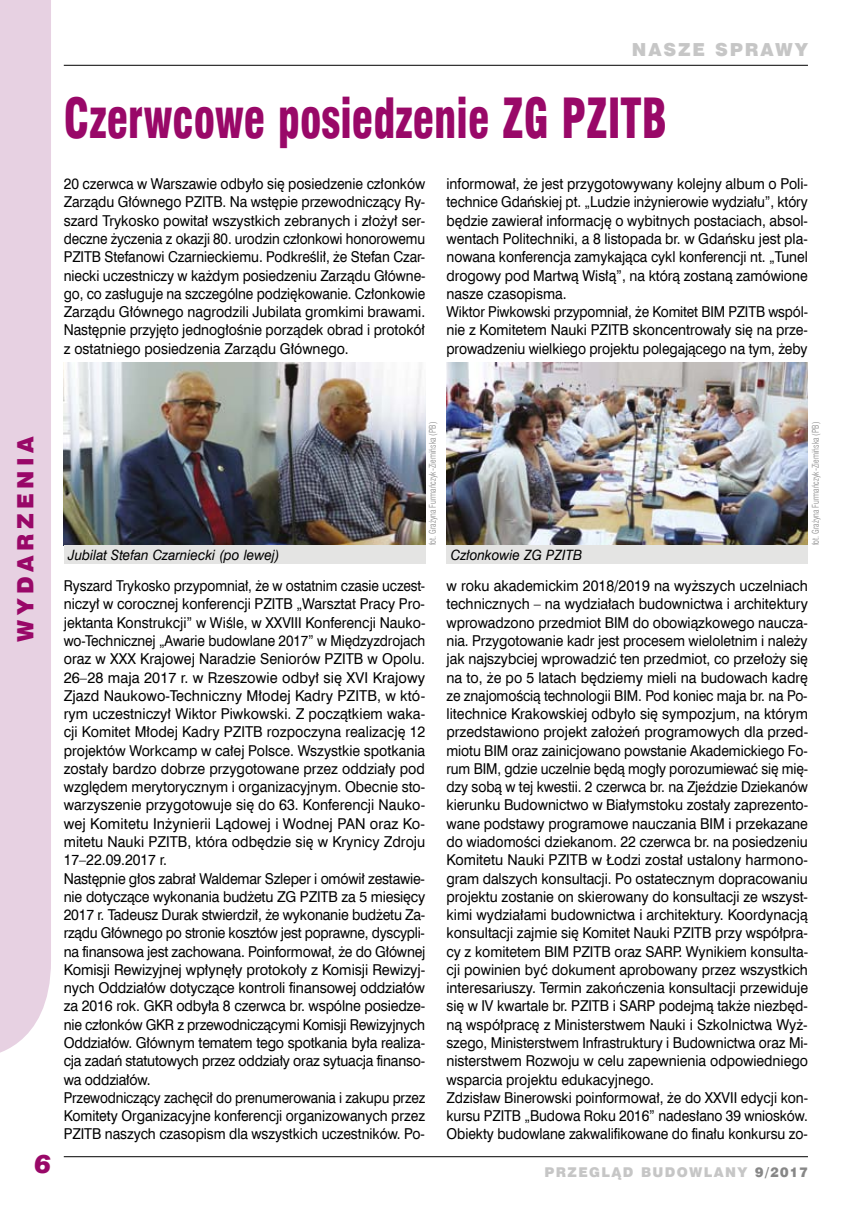
<style>
.page{position:relative;width:859px;height:1212px;background:#fff}
.page>*{position:absolute;margin:0;border:0;box-sizing:border-box;transform-origin:0 0}
.t1{font:54px "Swis 721 Blk Cn EU";color:#990868;scale:.8 1}
.t2{font:italic 25.5px "Swis 721 Blk EU";color:#990868}
.t3{font:22.5px "Swis 721 Blk EU";color:#990868}
.t4{font:18px "Swis 721 Blk EU";letter-spacing:.1em;color:#c6c6c6}
.t5{font:15px/18.3px "Swis 721 EU Normal";color:#000;scale:.95 1}
.t6{font:15px/18.3px "Swis 721 EU Normal";color:#000;scale:.91 1}
.t7{font:15px/18.3px "Swis 721 EU Normal";color:#000;text-align:justify;scale:.93 1}
.t8{font:15px/18.3px "Swis 721 EU Normal";color:#000;scale:.94 1}
.t9{font:14.25px "Swis 721 EU Italic";color:#000;scale:.95 1}
.t10{font:13.5px "Swis 721 Blk EU";letter-spacing:.1em;color:#c6c6c6}
.t11{font:9px "Swis 721 Lt Cn EU";color:#878787;scale:.95 1}
.s1{color:#878787}
</style>
<div class="page">
<div style="left:0;top:0;width:51px;height:1053px;background:#e7d1e2"></div>
<hr style="left:64px;top:1156px;width:744px;height:1px;background:#000">
<hr style="left:64px;top:65px;width:744px;height:1px;background:#000">
<img style="left:446px;top:363px;width:362px;height:182px">
<img style="left:64px;top:363px;width:361px;height:182px">
<div style="left:446px;top:545px;width:362px;height:19px;background:#e4e4e3"></div>
<div style="left:64px;top:545px;width:361px;height:19px;background:#e4e4e3"></div>
<p class="t4" style="left:632px;top:38px;width:177px">NASZE SPRAWY</p>
<h1 class="t1" style="left:64px;top:85px;width:755px">Czerwcowe posiedzenie ZG PZITB</h1>
<p class="t7" style="left:64px;top:175px;width:390px">20 czerwca w Warszawie odbyło się posiedzenie członków Zarządu Głównego PZITB. Na wstępie przewodniczący Ry&shy;szard Trykosko powitał wszystkich zebranych i złożył ser&shy;deczne życzenia z okazji 80. urodzin członkowi honorowemu PZITB Stefanowi Czarnieckiemu. Podkreślił, że Stefan Czar&shy;niecki uczestniczy w każdym posiedzeniu Zarządu Główne&shy;go, co zasługuje na szczególne podziękowanie. Członkowie Zarządu Głównego nagrodzili Jubilata gromkimi brawami.<br>Następnie przyjęto jednogłośnie porządek obrad i protokół z ostatniego posiedzenia Zarządu Głównego.</p>
<p class="t8" style="left:446px;top:175px;width:386px">informował, że jest przygotowywany kolejny album o Poli&shy;technice Gdańskiej pt. „Ludzie inżynierowie wydziału”, który będzie zawierał informację o wybitnych postaciach, absol&shy;wentach Politechniki, a 8 listopada br. w Gdańsku jest pla&shy;nowana konferencja zamykająca cykl konferencji nt. „Tunel drogowy pod Martwą Wisłą”, na którą zostaną zamówione nasze czasopisma.<br>Wiktor Piwkowski przypomniał, że Komitet BIM PZITB wspól&shy;nie z Komitetem Nauki PZITB skoncentrowały się na prze&shy;prowadzeniu wielkiego projektu polegającego na tym, żeby</p>
<h3 class="t3" style="left:11px;top:642px;width:207px;rotate:-90deg">WYDARZENIA</h3>
<h2 class="t2" style="left:34px;top:1147px;width:18px">6</h2>
<p class="t11" style="left:427px;top:545px;width:132px;rotate:-90deg">fot. Grażyna Furmańczyk-Ziemińska (PB)</p>
<p class="t11" style="left:810px;top:545px;width:132px;rotate:-90deg">fot. Grażyna Furmańczyk-Ziemińska (PB)</p>
<p class="t9" style="left:68px;top:546px;width:224px">Jubilat Stefan Czarniecki (po lewej)</p>
<p class="t9" style="left:451px;top:546px;width:140px">Członkowie ZG PZITB</p>
<p class="t6" style="left:64px;top:577px;width:399px">Ryszard Trykosko przypomniał, że w ostatnim czasie uczest&shy;niczył w corocznej konferencji PZITB „Warsztat Pracy Pro&shy;jektanta Konstrukcji” w Wiśle, w XXVIII Konferencji Nauko&shy;wo-Technicznej „Awarie budowlane 2017” w Międzyzdrojach oraz w XXX Krajowej Naradzie Seniorów PZITB w Opolu.<br>26–28 maja 2017 r. w Rzeszowie odbył się XVI Krajowy Zjazd Naukowo-Techniczny Młodej Kadry PZITB, w któ&shy;rym uczestniczył Wiktor Piwkowski. Z początkiem waka&shy;cji Komitet Młodej Kadry PZITB rozpoczyna realizację 12 projektów Workcamp w całej Polsce. Wszystkie spotkania zostały bardzo dobrze przygotowane przez oddziały pod względem merytorycznym i organizacyjnym. Obecnie sto&shy;warzyszenie przygotowuje się do 63. Konferencji Nauko&shy;wej Komitetu Inżynierii Lądowej i Wodnej PAN oraz Ko&shy;mitetu Nauki PZITB, która odbędzie się w Krynicy Zdroju 17–22.09.2017 r.<br>Następnie głos zabrał Waldemar Szleper i omówił zestawie&shy;nie dotyczące wykonania budżetu ZG PZITB za 5 miesięcy 2017 r. Tadeusz Durak stwierdził, że wykonanie budżetu Za&shy;rządu Głównego po stronie kosztów jest poprawne, dyscypli&shy;na finansowa jest zachowana. Poinformował, że do Głównej Komisji Rewizyjnej wpłynęły protokoły z Komisji Rewizyj&shy;nych Oddziałów dotyczące kontroli finansowej oddziałów za 2016 rok. GKR odbyła 8 czerwca br. wspólne posiedze&shy;nie członków GKR z przewodniczącymi Komisji Rewizyjnych Oddziałów. Głównym tematem tego spotkania była realiza&shy;cja zadań statutowych przez oddziały oraz sytuacja finanso&shy;wa oddziałów.<br>Przewodniczący zachęcił do prenumerowania i zakupu przez Komitety Organizacyjne konferencji organizowanych przez PZITB naszych czasopism dla wszystkich uczestników. Po-</p>
<p class="t5" style="left:446px;top:577px;width:382px">w roku akademickim 2018/2019 na wyższych uczelniach technicznych – na wydziałach budownictwa i architektury wprowadzono przedmiot BIM do obowiązkowego naucza&shy;nia. Przygotowanie kadr jest procesem wieloletnim i należy jak najszybciej wprowadzić ten przedmiot, co przełoży się na to, że po 5 latach będziemy mieli na budowach kadrę ze znajomością technologii BIM. Pod koniec maja br. na Po&shy;litechnice Krakowskiej odbyło się sympozjum, na którym przedstawiono projekt założeń programowych dla przed&shy;miotu BIM oraz zainicjowano powstanie Akademickiego Fo&shy;rum BIM, gdzie uczelnie będą mogły porozumiewać się mię&shy;dzy sobą w tej kwestii. 2 czerwca br. na Zjeździe Dziekanów kierunku Budownictwo w Białymstoku zostały zaprezento&shy;wane podstawy programowe nauczania BIM i przekazane do wiadomości dziekanom. 22 czerwca br. na posiedzeniu Komitetu Nauki PZITB w Łodzi został ustalony harmono&shy;gram dalszych konsultacji. Po ostatecznym dopracowaniu projektu zostanie on skierowany do konsultacji ze wszyst&shy;kimi wydziałami budownictwa i architektury. Koordynacją konsultacji zajmie się Komitet Nauki PZITB przy współpra&shy;cy z komitetem BIM PZITB oraz SARP. Wynikiem konsulta&shy;cji powinien być dokument aprobowany przez wszystkich interesariuszy. Termin zakończenia konsultacji przewiduje się w IV kwartale br. PZITB i SARP podejmą także niezbęd&shy;ną współpracę z Ministerstwem Nauki i Szkolnictwa Wyż&shy;szego, Ministerstwem Infrastruktury i Budownictwa oraz Mi&shy;nisterstwem Rozwoju w celu zapewnienia odpowiedniego wsparcia projektu edukacyjnego.<br>Zdzisław Binerowski poinformował, że do XXVII edycji kon&shy;kursu PZITB „Budowa Roku 2016” nadesłano 39 wniosków.<br>Obiekty budowlane zakwalifikowane do finału konkursu zo-</p>
<p class="t10" style="left:545px;top:1163px;width:265px">PRZEGLĄD BUDOWLANY <span class="s1">9/2017</span></p>
</div>
